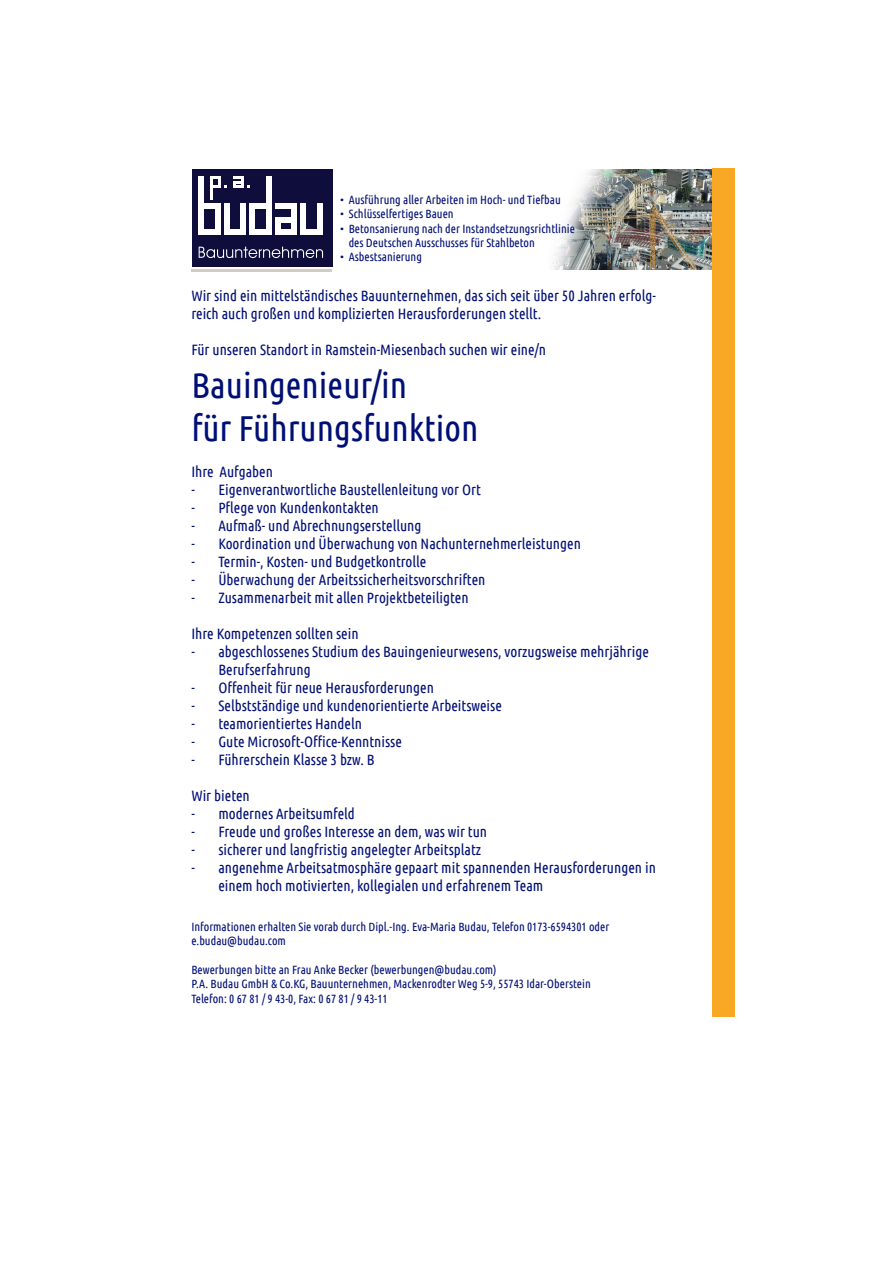
<style>
.page{position:relative;width:893px;height:1263px;background:#fff}
.page>*{position:absolute;margin:0;border:0;box-sizing:border-box;transform-origin:0 0}
.t1{font:36px "Ubuntu Condensed";color:#000f75}
.t2{font:15px/18px "Ubuntu Condensed";color:#000f75}
.t3{font:12px/14.4px "Ubuntu Condensed";color:#000f75}
</style>
<div class="page">
<img style="left:553px;top:169px;width:159px;height:100px">
<div style="left:712px;top:168px;width:23px;height:848px;background:#f9a826"></div>
<div style="left:192px;top:170px;width:140px;height:97px;background:#0e0d3b"></div>
<svg style="left:199px;top:247px;width:124px;height:11px"></svg>
<div style="left:198px;top:176px;width:6px;height:58px;background:#fff"></div>
<div style="left:215px;top:203px;width:6px;height:31px;background:#fff"></div>
<div style="left:224px;top:203px;width:6px;height:31px;background:#fff"></div>
<div style="left:240px;top:203px;width:6px;height:31px;background:#fff"></div>
<div style="left:249px;top:203px;width:6px;height:31px;background:#fff"></div>
<div style="left:266px;top:176px;width:6px;height:58px;background:#fff"></div>
<div style="left:291px;top:203px;width:6px;height:31px;background:#fff"></div>
<div style="left:300px;top:203px;width:6px;height:31px;background:#fff"></div>
<div style="left:317px;top:203px;width:6px;height:31px;background:#fff"></div>
<div style="left:275px;top:220px;width:6px;height:13px;background:#fff"></div>
<div style="left:200px;top:203px;width:18px;height:6px;background:#fff"></div>
<div style="left:252px;top:203px;width:17px;height:6px;background:#fff"></div>
<div style="left:275px;top:203px;width:17px;height:6px;background:#fff"></div>
<div style="left:202px;top:229px;width:17px;height:5px;background:#fff"></div>
<div style="left:227px;top:229px;width:18px;height:5px;background:#fff"></div>
<div style="left:253px;top:229px;width:17px;height:5px;background:#fff"></div>
<div style="left:275px;top:229px;width:17px;height:5px;background:#fff"></div>
<div style="left:303px;top:229px;width:17px;height:5px;background:#fff"></div>
<div style="left:275px;top:218px;width:17px;height:5px;background:#fff"></div>
<hr style="left:210px;top:177px;width:3px;height:23px;background:#fff">
<svg style="left:213px;top:177px;width:14px;height:11px"></svg>
<svg style="left:233px;top:177px;width:17px;height:11px"></svg>
<hr style="left:191px;top:269px;width:141px;height:3px;background:#d2ccc5">
<p class="t3" style="left:340px;top:192px;width:222px">• Ausführung aller Arbeiten im Hoch- und Tiefbau</p>
<p class="t3" style="left:340px;top:206px;width:115px">• Schlüsselfertiges Bauen</p>
<p class="t3" style="left:349px;top:221px;width:228px;text-indent:-9px">• Betonsanierung nach der Instandsetzungsrichtlinie des Deutschen Ausschusses für Stahlbeton</p>
<p class="t3" style="left:340px;top:250px;width:83px">• Asbestsanierung</p>
<p class="t2" style="left:191px;top:286px;width:466px">Wir sind ein mittelständisches Bauunternehmen, das sich seit über 50 Jahren erfolg&shy;reich auch großen und komplizierten Herausforderungen stellt.</p>
<p class="t2" style="left:191px;top:340px;width:356px">Für unseren Standort in Ramstein-Miesenbach suchen wir eine/n</p>
<p class="t1" style="left:191px;top:363px;width:217px">Bauingenieur/in</p>
<p class="t1" style="left:191px;top:406px;width:289px">für Führungsfunktion</p>
<p class="t2" style="left:191px;top:462px;width:83px">Ihre Aufgaben</p>
<p class="t2" style="left:191px;top:480px;width:291px">- Eigenverantwortliche Baustellenleitung vor Ort</p>
<p class="t2" style="left:191px;top:498px;width:189px">- Pflege von Kundenkontakten</p>
<p class="t2" style="left:191px;top:516px;width:232px">- Aufmaß- und Abrechnungserstellung</p>
<p class="t2" style="left:191px;top:534px;width:391px">- Koordination und Überwachung von Nachunternehmerleistungen</p>
<p class="t2" style="left:191px;top:552px;width:237px">- Termin-, Kosten- und Budgetkontrolle</p>
<p class="t2" style="left:191px;top:570px;width:296px">- Überwachung der Arbeitssicherheitsvorschriften</p>
<p class="t2" style="left:191px;top:588px;width:279px">- Zusammenarbeit mit allen Projektbeteiligten</p>
<p class="t2" style="left:191px;top:624px;width:169px">Ihre Kompetenzen sollten sein</p>
<p class="t2" style="left:218px;top:642px;width:432px;text-indent:-27px">- abgeschlossenes Studium des Bauingenieurwesens, vorzugsweise mehrjährige<br>Berufserfahrung</p>
<p class="t2" style="left:191px;top:678px;width:244px">- Offenheit für neue Herausforderungen</p>
<p class="t2" style="left:191px;top:696px;width:312px">- Selbstständige und kundenorientierte Arbeitsweise</p>
<p class="t2" style="left:191px;top:714px;width:172px">- teamorientiertes Handeln</p>
<p class="t2" style="left:191px;top:732px;width:212px">- Gute Microsoft-Office-Kenntnisse</p>
<p class="t2" style="left:191px;top:750px;width:185px">- Führerschein Klasse 3 bzw. B</p>
<p class="t2" style="left:191px;top:786px;width:60px">Wir bieten</p>
<p class="t2" style="left:191px;top:804px;width:165px">- modernes Arbeitsumfeld</p>
<p class="t2" style="left:191px;top:822px;width:297px">- Freude und großes Interesse an dem, was wir tun</p>
<p class="t2" style="left:191px;top:840px;width:291px">- sicherer und langfristig angelegter Arbeitsplatz</p>
<p class="t2" style="left:218px;top:858px;width:439px;text-indent:-27px">- angenehme Arbeitsatmosphäre gepaart mit spannenden Herausforderungen in einem hoch motivierten, kollegialen und erfahrenem Team</p>
<p class="t3" style="left:191px;top:919px;width:420px">Informationen erhalten Sie vorab durch Dipl.-Ing. Eva-Maria Budau, Telefon 0173-6594301 oder</p>
<p class="t3" style="left:191px;top:933px;width:96px">e.budau@budau.com</p>
<p class="t3" style="left:191px;top:962px;width:401px">Bewerbungen bitte an Frau Anke Becker (bewerbungen@budau.com)<br>P.A. Budau GmbH &amp; Co.KG, Bauunternehmen, Mackenrodter Weg 5-9, 55743 Idar-Oberstein<br>Telefon: 0 67 81 / 9 43-0, Fax: 0 67 81 / 9 43-11</p>
</div>
